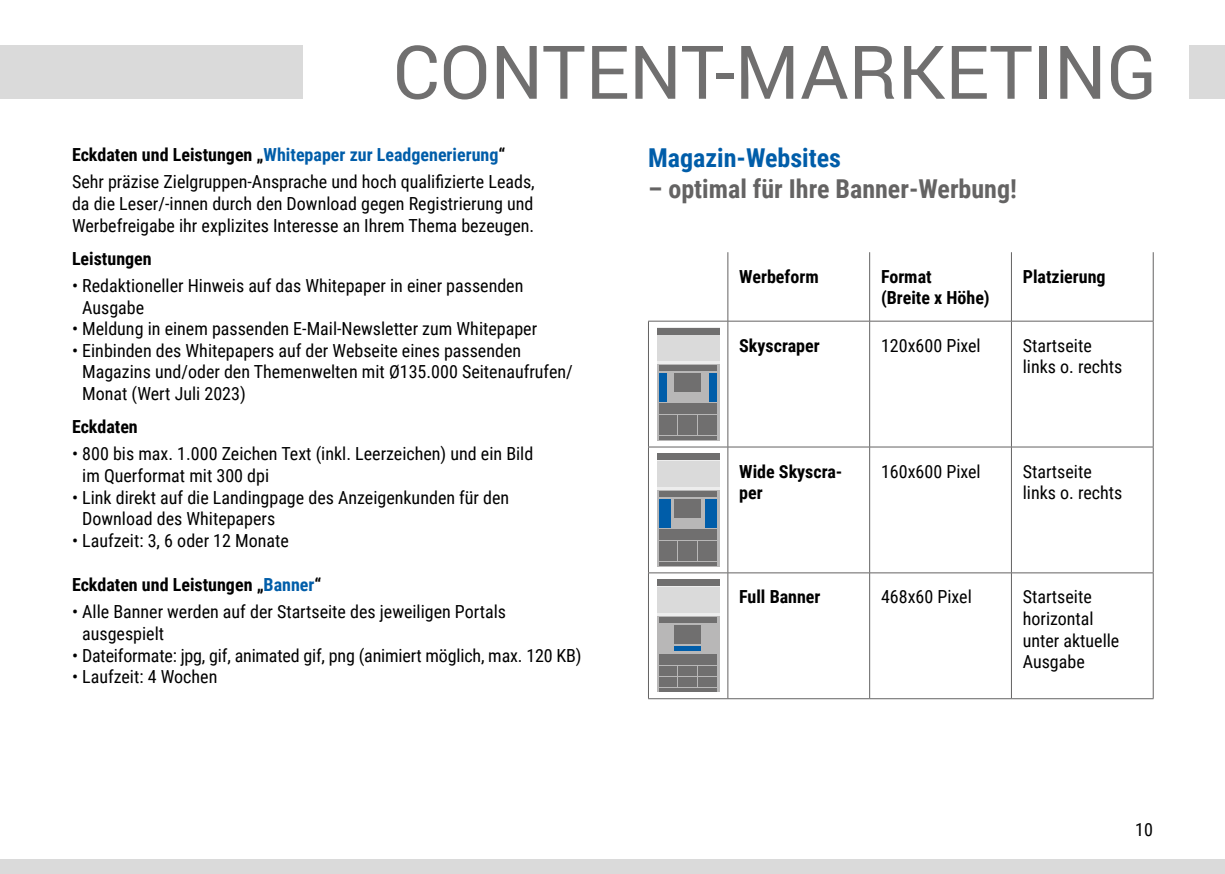
<style>
.page{position:relative;width:1225px;height:874px;background:#fff}
.page>*{position:absolute;margin:0;border:0;box-sizing:border-box;transform-origin:0 0}
.t1{font:74.2px "Roboto";color:#706f6f}
.t2{font:700 26px "Roboto Condensed";color:#646363}
.t3{font:700 26px "Roboto Condensed";color:#005da9}
.t4{font:18px/21.6px "Roboto Condensed";color:#000}
.t5{font:700 18px/21.6px "Roboto Condensed";color:#000}
.s1{font-weight:700}
.s2{font-weight:700;color:#005da9}
.s3{color:#005da9}
</style>
<div class="page">
<div style="left:0;top:45px;width:303px;height:54px;background:#dadada"></div>
<div style="left:1189px;top:45px;width:36px;height:54px;background:#dadada"></div>
<div style="left:0;top:859px;width:1225px;height:14px;background:#dadada"></div>
<hr style="left:727px;top:252px;width:1px;height:69px;background:#646363">
<hr style="left:869px;top:252px;width:1px;height:69px;background:#646363">
<hr style="left:1011px;top:252px;width:1px;height:69px;background:#646363">
<hr style="left:1152px;top:252px;width:1px;height:69px;background:#646363">
<hr style="left:648px;top:320px;width:80px;height:1px;background:#646363">
<hr style="left:648px;top:321px;width:1px;height:125px;background:#646363">
<hr style="left:728px;top:320px;width:141px;height:1px;background:#646363">
<hr style="left:727px;top:321px;width:1px;height:125px;background:#646363">
<hr style="left:869px;top:320px;width:142px;height:1px;background:#646363">
<hr style="left:869px;top:321px;width:1px;height:125px;background:#646363">
<hr style="left:1011px;top:320px;width:142px;height:1px;background:#646363">
<hr style="left:1011px;top:321px;width:1px;height:125px;background:#646363">
<hr style="left:1152px;top:321px;width:1px;height:125px;background:#646363">
<hr style="left:648px;top:446px;width:80px;height:1px;background:#646363">
<hr style="left:648px;top:447px;width:1px;height:125px;background:#646363">
<hr style="left:728px;top:446px;width:141px;height:1px;background:#646363">
<hr style="left:727px;top:447px;width:1px;height:125px;background:#646363">
<hr style="left:869px;top:446px;width:142px;height:1px;background:#646363">
<hr style="left:869px;top:447px;width:1px;height:125px;background:#646363">
<hr style="left:1011px;top:446px;width:142px;height:1px;background:#646363">
<hr style="left:1011px;top:447px;width:1px;height:125px;background:#646363">
<hr style="left:1152px;top:447px;width:1px;height:125px;background:#646363">
<hr style="left:648px;top:572px;width:80px;height:1px;background:#646363">
<hr style="left:648px;top:573px;width:1px;height:125px;background:#646363">
<hr style="left:728px;top:572px;width:141px;height:1px;background:#646363">
<hr style="left:727px;top:573px;width:1px;height:125px;background:#646363">
<hr style="left:869px;top:572px;width:142px;height:1px;background:#646363">
<hr style="left:869px;top:573px;width:1px;height:125px;background:#646363">
<hr style="left:1011px;top:572px;width:142px;height:1px;background:#646363">
<hr style="left:1011px;top:573px;width:1px;height:125px;background:#646363">
<hr style="left:1152px;top:573px;width:1px;height:125px;background:#646363">
<hr style="left:648px;top:698px;width:80px;height:1px;background:#646363">
<hr style="left:728px;top:698px;width:141px;height:1px;background:#646363">
<hr style="left:869px;top:698px;width:142px;height:1px;background:#646363">
<hr style="left:1011px;top:698px;width:142px;height:1px;background:#646363">
<div style="left:656px;top:364px;width:63px;height:76px;background:#b8b7b7"></div>
<div style="left:656px;top:327px;width:63px;height:37px;background:linear-gradient(to right,#ededed,#ededed)"></div>
<div style="left:659px;top:365px;width:58px;height:5px;background:#706f6f"></div>
<div style="left:674px;top:373px;width:27px;height:19px;background:#706f6f"></div>
<div style="left:659px;top:373px;width:8px;height:28px;background:#005da9"></div>
<div style="left:709px;top:373px;width:8px;height:28px;background:#005da9"></div>
<div style="left:656px;top:335px;width:63px;height:26px;background:#dadada"></div>
<div style="left:659px;top:402px;width:58px;height:11px;background:#706f6f"></div>
<div style="left:659px;top:415px;width:17px;height:9px;background:#706f6f"></div>
<div style="left:678px;top:415px;width:19px;height:9px;background:#706f6f"></div>
<div style="left:698px;top:415px;width:19px;height:9px;background:#706f6f"></div>
<div style="left:659px;top:425px;width:17px;height:10px;background:#706f6f"></div>
<div style="left:678px;top:425px;width:19px;height:10px;background:#706f6f"></div>
<div style="left:698px;top:425px;width:19px;height:10px;background:#706f6f"></div>
<hr style="left:659px;top:436px;width:58px;height:4px;background:#706f6f">
<div style="left:656px;top:327px;width:63px;height:7px;background:#706f6f"></div>
<svg style="left:657px;top:489px;width:62px;height:77px"></svg>
<div style="left:656px;top:453px;width:63px;height:36px;background:linear-gradient(to right,#ededed,#ededed)"></div>
<div style="left:659px;top:491px;width:58px;height:5px;background:#706f6f"></div>
<div style="left:674px;top:499px;width:27px;height:18px;background:#706f6f"></div>
<div style="left:659px;top:499px;width:11px;height:28px;background:#005da9"></div>
<div style="left:706px;top:499px;width:11px;height:28px;background:#005da9"></div>
<div style="left:656px;top:461px;width:63px;height:25px;background:#dadada"></div>
<div style="left:659px;top:528px;width:58px;height:11px;background:#706f6f"></div>
<div style="left:659px;top:540px;width:17px;height:10px;background:#706f6f"></div>
<div style="left:678px;top:540px;width:19px;height:10px;background:#706f6f"></div>
<div style="left:698px;top:540px;width:19px;height:10px;background:#706f6f"></div>
<div style="left:659px;top:551px;width:17px;height:9px;background:#706f6f"></div>
<div style="left:678px;top:551px;width:19px;height:9px;background:#706f6f"></div>
<div style="left:698px;top:551px;width:19px;height:9px;background:#706f6f"></div>
<hr style="left:659px;top:562px;width:58px;height:4px;background:#706f6f">
<div style="left:656px;top:453px;width:63px;height:7px;background:#706f6f"></div>
<div style="left:656px;top:615px;width:63px;height:76px;background:#b8b7b7"></div>
<div style="left:656px;top:579px;width:63px;height:36px;background:linear-gradient(to right,#ededed,#ededed)"></div>
<div style="left:659px;top:616px;width:58px;height:6px;background:#706f6f"></div>
<div style="left:674px;top:624px;width:27px;height:19px;background:#706f6f"></div>
<hr style="left:674px;top:646px;width:27px;height:4px;background:#005da9">
<div style="left:656px;top:587px;width:63px;height:25px;background:#dadada"></div>
<div style="left:659px;top:654px;width:58px;height:11px;background:#706f6f"></div>
<div style="left:659px;top:666px;width:17px;height:9px;background:#706f6f"></div>
<div style="left:678px;top:666px;width:19px;height:9px;background:#706f6f"></div>
<div style="left:698px;top:666px;width:19px;height:9px;background:#706f6f"></div>
<div style="left:659px;top:677px;width:17px;height:9px;background:#706f6f"></div>
<div style="left:678px;top:677px;width:19px;height:9px;background:#706f6f"></div>
<div style="left:698px;top:677px;width:19px;height:9px;background:#706f6f"></div>
<svg style="left:659px;top:688px;width:58px;height:3px"></svg>
<div style="left:656px;top:579px;width:63px;height:7px;background:#706f6f"></div>
<h1 class="t1" style="left:393px;top:30px;width:766px">CONTENT-MARKETING</h1>
<p class="t4" style="left:72px;top:140px;width:464px;line-height:27.2px"><span class="s1">Eckdaten und Leistungen „</span><span class="s2">Whitepaper zur Leadgenerierung</span><span class="s1">“<br></span>Sehr präzise Zielgruppen-Ansprache und hoch qualifizierte Leads,</p>
<p class="t4" style="left:72px;top:194px;width:464px">da die Leser/-innen durch den Download gegen Registrierung und<br>Werbefreigabe ihr explizites Interesse an Ihrem Thema bezeugen.</p>
<p class="t5" style="left:72px;top:248px;width:81px">Leistungen</p>
<p class="t4" style="left:82px;top:276px;width:443px;text-indent:-10px">• Redaktioneller Hinweis auf das Whitepaper in einer passenden<br>Ausgabe</p>
<p class="t4" style="left:72px;top:319px;width:466px">• Meldung in einem passenden E-Mail-Newsletter zum Whitepaper</p>
<p class="t4" style="left:82px;top:340px;width:492px;text-indent:-10px">• Einbinden des Whitepapers auf der Webseite eines passenden<br>Magazins und/oder den Themenwelten mit Ø135.000 Seitenaufrufen/<br>Monat (Wert Juli 2023)</p>
<p class="t5" style="left:72px;top:417px;width:67px">Eckdaten</p>
<p class="t4" style="left:82px;top:444px;width:452px;text-indent:-10px">• 800 bis max. 1.000 Zeichen Text (inkl. Leerzeichen) und ein Bild im Querformat mit 300 dpi</p>
<p class="t4" style="left:82px;top:487px;width:428px;text-indent:-10px">• Link direkt auf die Landingpage des Anzeigenkunden für den<br>Download des Whitepapers</p>
<p class="t4" style="left:72px;top:530px;width:218px">• Laufzeit: 3, 6 oder 12 Monate</p>
<p class="t5" style="left:72px;top:575px;width:251px">Eckdaten und Leistungen „<span class="s3">Banner</span>“</p>
<p class="t4" style="left:82px;top:602px;width:425px;text-indent:-10px">• Alle Banner werden auf der Startseite des jeweiligen Portals ausgespielt</p>
<p class="t4" style="left:72px;top:645px;width:511px">• Dateiformate: jpg, gif, animated gif, png (animiert möglich, max. 120 KB)</p>
<p class="t4" style="left:72px;top:667px;width:147px">• Laufzeit: 4 Wochen</p>
<h2 class="t3" style="left:648px;top:146px;width:194px">Magazin-Websites</h2>
<h2 class="t2" style="left:648px;top:178px;width:370px">– optimal für Ihre Banner-Werbung!</h2>
<p class="t5" style="left:739px;top:266px;width:81px">Werbeform</p>
<p class="t5" style="left:881px;top:266px;width:110px">Format<br>(Breite x Höhe)</p>
<p class="t5" style="left:1022px;top:266px;width:84px">Platzierung</p>
<p class="t5" style="left:739px;top:335px;width:82px">Skyscraper</p>
<p class="t4" style="left:881px;top:335px;width:101px">120x600 Pixel</p>
<p class="t4" style="left:1022px;top:335px;width:101px">Startseite links o. rechts</p>
<p class="t5" style="left:739px;top:461px;width:105px">Wide Skyscra&shy;per</p>
<p class="t4" style="left:881px;top:461px;width:101px">160x600 Pixel</p>
<p class="t4" style="left:1022px;top:461px;width:101px">Startseite links o. rechts</p>
<p class="t5" style="left:739px;top:587px;width:83px">Full Banner</p>
<p class="t4" style="left:881px;top:587px;width:92px">468x60 Pixel</p>
<p class="t4" style="left:1022px;top:587px;width:98px">Startseite horizontal unter aktuelle<br>Ausgabe</p>
<p class="t4" style="left:1135px;top:820px;width:19px">10</p>
</div>
